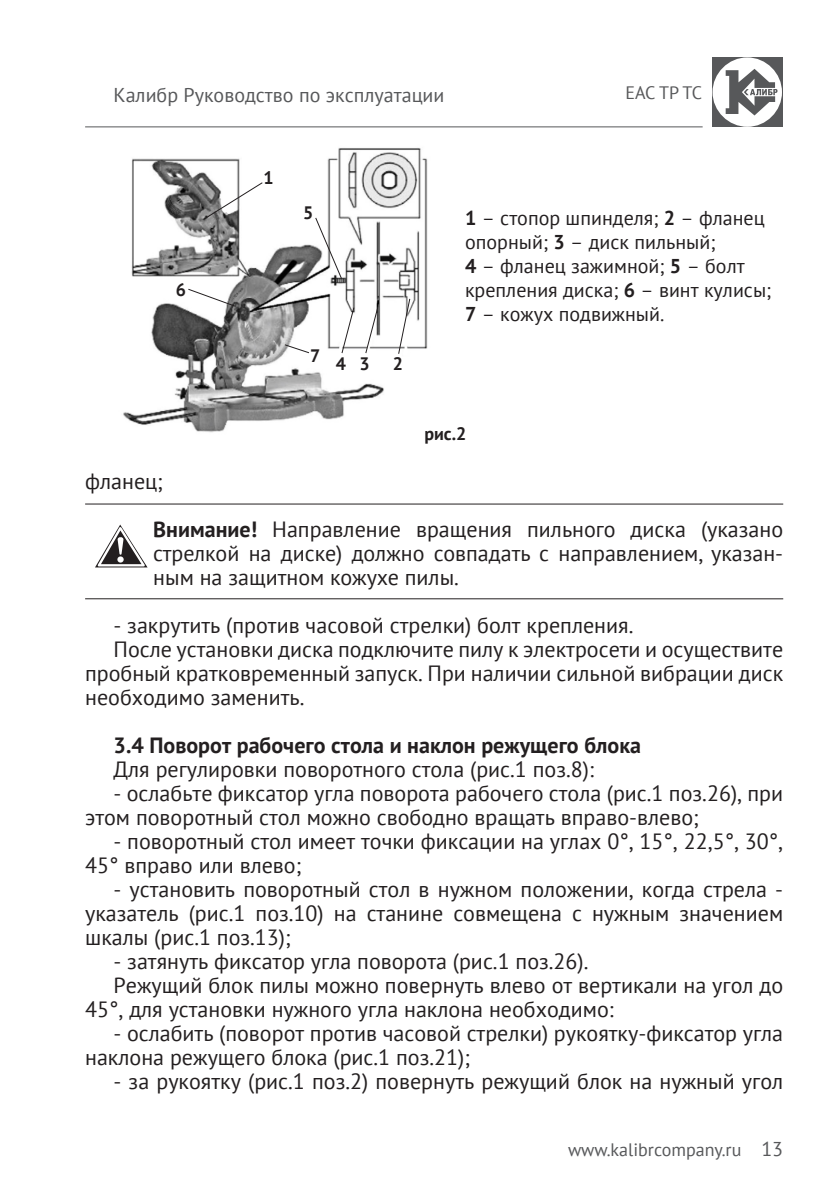
<style>
.page{position:relative;width:840px;height:1191px;background:#fff}
.page>*{position:absolute;margin:0;border:0;box-sizing:border-box;transform-origin:0 0}
.Paragraph{font:22px/24px "PT Sans";color:#231f20}
.Внимание{font:22px/24px "PT Sans";color:#231f20;text-align:justify}
.Заголовок_инструкция{font:700 22px "PT Sans";color:#231f20}
.Paragraph-2{font:20px/24px "PT Sans";color:#231f20}
.t1{font:20px "PT Sans";color:#57585a}
.t2{font:18px "PT Sans";color:#57585a}
.t3{font:700 18px "PT Sans";color:#231f20}
.s1{font-weight:700}
.s2{font-size:20px}
</style>
<div class="page">
<hr style="left:85px;top:126px;width:617px;height:1px;background:#57585a">
<div style="left:711px;top:57px;width:71px;height:70px;background:#57585a"></div>
<div style="left:712px;top:57px;width:69px;height:70px;background:#fff;border-radius:50%"></div>
<svg style="left:725px;top:69px;width:52px;height:46px"></svg>
<hr style="left:85px;top:503px;width:697px;height:1px;background:#231f20">
<hr style="left:85px;top:598px;width:697px;height:1px;background:#231f20">
<svg style="left:95px;top:524px;width:52px;height:43px"></svg>
<img style="left:123px;top:148px;width:305px;height:285px">
<svg style="left:205px;top:181px;width:58px;height:38px"></svg>
<svg style="left:397px;top:298px;width:14px;height:57px"></svg>
<svg style="left:364px;top:306px;width:15px;height:48px"></svg>
<svg style="left:340px;top:306px;width:15px;height:48px"></svg>
<svg style="left:314px;top:217px;width:28px;height:63px"></svg>
<svg style="left:187px;top:288px;width:48px;height:19px"></svg>
<svg style="left:283px;top:343px;width:27px;height:11px"></svg>
<p class="t1" style="left:113px;top:83px;width:332px">Калибр Руководство по эксплуатации</p>
<p class="t2" style="left:625px;top:81px;width:78px">EAC ТР ТС</p>
<p class="t3" style="left:176px;top:277px;width:12px">6</p>
<p class="t3" style="left:263px;top:166px;width:12px">1</p>
<p class="t3" style="left:303px;top:201px;width:12px">5</p>
<p class="t3" style="left:310px;top:344px;width:12px">7</p>
<p class="t3" style="left:335px;top:352px;width:12px">4</p>
<p class="t3" style="left:359px;top:352px;width:12px">3</p>
<p class="t3" style="left:393px;top:352px;width:12px">2</p>
<p class="Paragraph-2" style="left:465px;top:205px;width:307px"><span class="s1">1</span> – стопор шпинделя; <span class="s1">2</span> – фланец опорный; <span class="s1">3</span> – диск пильный;<br><span class="s1">4</span> – фланец зажимной; <span class="s1">5</span> – болт крепления диска; <span class="s1">6</span> – винт кулисы;<br><span class="s1">7</span> – кожух подвижный.</p>
<p class="t3" style="left:424px;top:422px;width:43px">рис.2</p>
<p class="Paragraph" style="left:85px;top:468px;width:79px">фланец;</p>
<p class="Внимание" style="left:153px;top:516px;width:631px"><span class="s1">Внимание!</span> Направление вращения пильного диска (указано стрелкой на диске) должно совпадать с направлением, указан&shy;ным на защитном кожухе пилы.</p>
<p class="Paragraph" style="left:113px;top:612px;width:521px">- закрутить (против часовой стрелки) болт крепления.</p>
<p class="Paragraph" style="left:85px;top:636px;width:699px;text-align:justify;text-indent:28px">После установки диска подключите пилу к электросети и осуществите пробный кратковременный запуск. При наличии сильной вибрации диск необходимо заменить.</p>
<p class="Заголовок_инструкция" style="left:113px;top:730px;width:528px">3.4 Поворот рабочего стола и наклон режущего блока</p>
<p class="Paragraph" style="left:113px;top:756px;width:481px">Для регулировки поворотного стола (рис.1 поз.8):</p>
<p class="Paragraph" style="left:85px;top:780px;width:699px;text-indent:28px">- ослабьте фиксатор угла поворота рабочего стола (рис.1 поз.26), при этом поворотный стол можно свободно вращать вправо-влево;</p>
<p class="Paragraph" style="left:85px;top:828px;width:699px;text-indent:28px">- поворотный стол имеет точки фиксации на углах 0°, 15°, 22,5°, 30°,<br>45° вправо или влево;</p>
<p class="Paragraph" style="left:85px;top:876px;width:699px;text-align:justify;text-indent:28px">- установить поворотный стол в нужном положении, когда стрела - указатель (рис.1 поз.10) на станине совмещена с нужным значением шкалы (рис.1 поз.13);</p>
<p class="Paragraph" style="left:113px;top:948px;width:476px">- затянуть фиксатор угла поворота (рис.1 поз.26).</p>
<p class="Paragraph" style="left:85px;top:972px;width:699px;text-indent:28px">Режущий блок пилы можно повернуть влево от вертикали на угол до<br>45°, для установки нужного угла наклона необходимо:</p>
<p class="Paragraph" style="left:85px;top:1020px;width:699px;text-indent:28px">- ослабить (поворот против часовой стрелки) рукоятку-фиксатор угла наклона режущего блока (рис.1 поз.21);</p>
<p class="Paragraph" style="left:113px;top:1068px;width:670px">- за рукоятку (рис.1 поз.2) повернуть режущий блок на нужный угол</p>
<p class="t2" style="left:567px;top:1137px;width:216px">www.kalibrcompany.ru <span class="s2">13</span></p>
</div>
